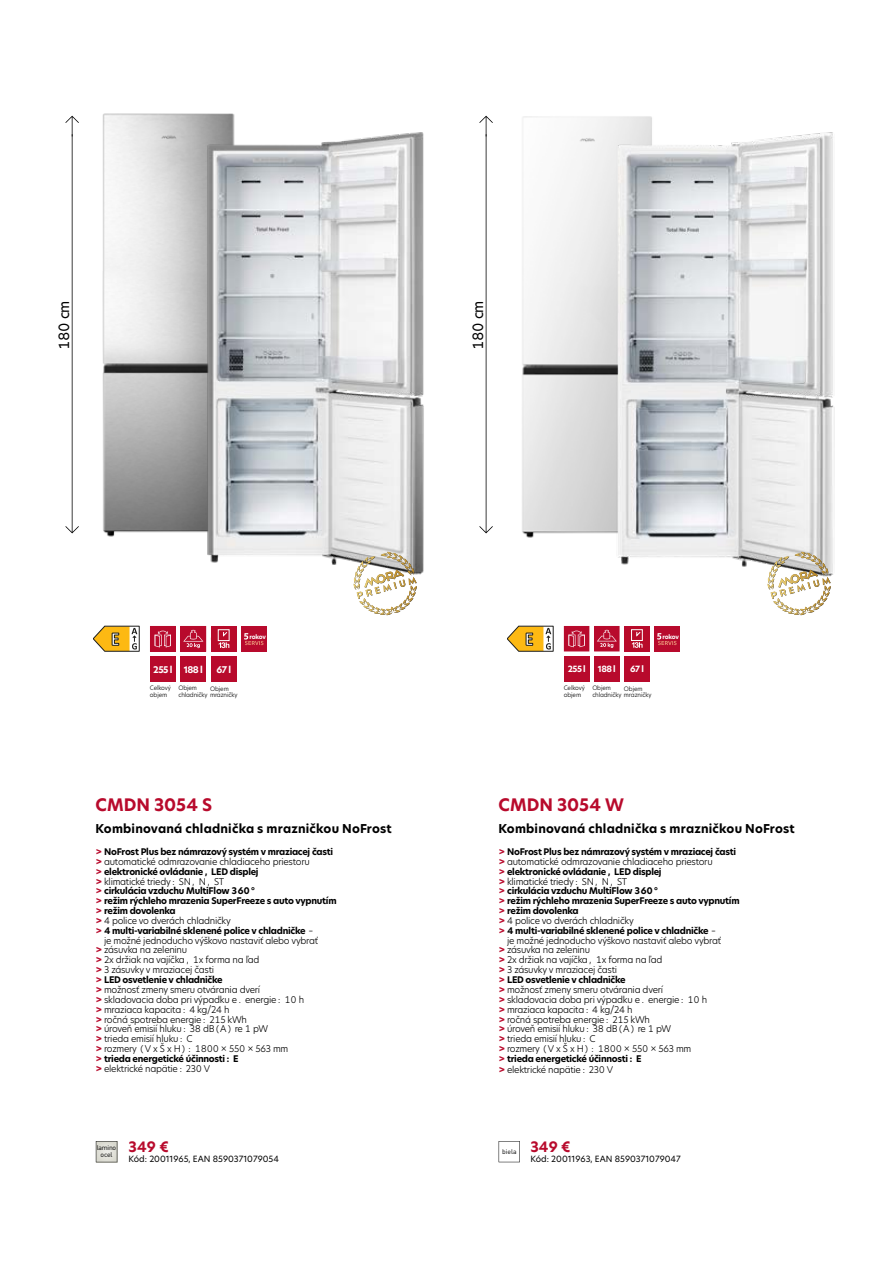
<style>
.page{position:relative;width:893px;height:1263px;background:#fff}
.page>*{position:absolute;margin:0;border:0;box-sizing:border-box;transform-origin:0 0}
.t1{font:700 16.95px "New Hero";color:#b80a2c}
.t2{font:700 14.1px "New Hero";color:#b80a2c}
.t3{font:13.95px "New Hero";letter-spacing:-.03em;color:#000}
.t4{font:700 12px "New Hero";letter-spacing:.015em;color:#000}
.t5{font:300 9.15px/9.9px "New Hero";letter-spacing:-.03em;color:#000}
.t6{font:700 9.15px "New Hero";color:#fff}
.t7{font:700 9px/9.8px "New Hero";letter-spacing:-.03em;color:#000}
.t8{font:8.4px "New Hero";color:#000}
.t9{font:700 8.4px "New Hero";color:#fff}
.t10{font:6.75px/7.5px "DIN Pro";letter-spacing:-.04em;color:#000;text-align:center}
.t11{font:300 6px/6.8px "New Hero";letter-spacing:-.025em;color:#000}
.t12{font:700 6px "New Hero";letter-spacing:-.04em;color:#fff}
.s1{color:#b80a2c}
.s2{font-weight:700;color:#b80a2c}
.s3{font-weight:300;font-size:9.15px}
</style>
<div class="page">
<img style="left:71px;top:113px;width:164px;height:424px">
<img style="left:485px;top:115px;width:96px;height:423px">
<img style="left:167px;top:116px;width:257px;height:470px">
<img style="left:581px;top:116px;width:254px;height:471px">
<svg style="left:65px;top:116px;width:14px;height:417px"></svg>
<svg style="left:479px;top:116px;width:14px;height:417px"></svg>
<svg style="left:354px;top:552px;width:63px;height:63px"></svg>
<svg style="left:768px;top:552px;width:63px;height:63px"></svg>
<div style="left:624px;top:626px;width:26px;height:25px;background:#b80a2c"></div>
<div style="left:631px;top:629px;width:12px;height:12px;border:1px solid #fff"></div>
<svg style="left:632px;top:631px;width:11px;height:17px"></svg>
<svg style="left:564px;top:626px;width:56px;height:25px"></svg>
<div style="left:564px;top:656px;width:25px;height:25px;background:#b80a2c"></div>
<div style="left:594px;top:656px;width:26px;height:25px;background:#b80a2c"></div>
<div style="left:624px;top:656px;width:26px;height:25px;background:#b80a2c"></div>
<svg style="left:93px;top:626px;width:46px;height:25px"></svg>
<svg style="left:507px;top:626px;width:46px;height:25px"></svg>
<svg style="left:96px;top:1141px;width:21px;height:21px"></svg>
<svg style="left:499px;top:1141px;width:21px;height:21px"></svg>
<div style="left:241px;top:626px;width:26px;height:26px;background:#b80a2d"></div>
<svg style="left:244px;top:633px;width:19px;height:12px"></svg>
<div style="left:654px;top:626px;width:26px;height:26px;background:#b80a2d"></div>
<svg style="left:657px;top:633px;width:20px;height:12px"></svg>
<div style="left:211px;top:626px;width:26px;height:26px;background:#b80a2c"></div>
<div style="left:218px;top:629px;width:12px;height:12px;border:1px solid #fff"></div>
<svg style="left:219px;top:631px;width:10px;height:17px"></svg>
<svg style="left:150px;top:626px;width:56px;height:26px"></svg>
<div style="left:150px;top:656px;width:26px;height:26px;background:#b80a2c"></div>
<div style="left:180px;top:656px;width:26px;height:26px;background:#b80a2c"></div>
<div style="left:211px;top:656px;width:26px;height:26px;background:#b80a2c"></div>
<h3 class="t3" style="left:54px;top:350px;width:51px;rotate:-90deg">180 cm</h3>
<h3 class="t3" style="left:468px;top:350px;width:51px;rotate:-90deg">180 cm</h3>
<p class="t12" style="left:249px;top:633px;width:18px">rokov</p>
<p class="t12" style="left:662px;top:633px;width:18px">rokov</p>
<p class="t9" style="left:568px;top:663px;width:19px">255 l</p>
<p class="t9" style="left:598px;top:663px;width:19px">188 l</p>
<p class="t9" style="left:630px;top:663px;width:15px">67 l</p>
<p class="t6" style="left:153px;top:663px;width:51px">255 l 188 l</p>
<p class="t6" style="left:216px;top:663px;width:16px">67 l</p>
<p class="t11" style="left:150px;top:684px;width:22px">Celkový objem</p>
<p class="t11" style="left:178px;top:684px;width:61px">Objem<br>chladničky mrazničky</p>
<p class="t11" style="left:210px;top:685px;width:20px">Objem</p>
<p class="t11" style="left:564px;top:684px;width:22px">Celkový objem</p>
<p class="t11" style="left:592px;top:684px;width:61px">Objem<br>chladničky mrazničky</p>
<p class="t11" style="left:624px;top:685px;width:20px">Objem</p>
<h1 class="t1" style="left:96px;top:793px;width:118px">CMDN 3054 S</h1>
<h3 class="t4" style="left:96px;top:821px;width:298px">Kombinovaná chladnička s mrazničkou NoFrost</h3>
<p class="t7" style="left:96px;top:847px;width:239px"><span class="s1">&gt;</span> NoFrost Plus bez námrazový systém v mraziacej časti</p>
<p class="t5" style="left:96px;top:856px;width:216px"><span class="s2">&gt;</span> automatické odmrazovanie chladiaceho priestoru</p>
<p class="t7" style="left:96px;top:867px;width:164px"><span class="s1">&gt;</span> elektronické ovládanie, LED displej</p>
<p class="t5" style="left:96px;top:876px;width:130px"><span class="s2">&gt;</span> klimatické triedy: SN, N, ST</p>
<p class="t7" style="left:96px;top:886px;width:243px"><span class="s1">&gt;</span> cirkulácia vzduchu MultiFlow 360°<br><span class="s1">&gt;</span> režim rýchleho mrazenia SuperFreeze s auto vypnutím <span class="s1">&gt;</span> režim dovolenka</p>
<p class="t5" style="left:96px;top:915px;width:137px"><span class="s2">&gt;</span> 4 police vo dverách chladničky</p>
<p class="t7" style="left:96px;top:925px;width:220px"><span class="s1">&gt;</span> 4 multi-variabilné sklenené police v chladničke <span class="s3">–</span></p>
<p class="t5" style="left:96px;top:935px;width:224px;text-indent:9px">je možné jednoducho výškovo nastaviť alebo vybrať <span class="s2">&gt;</span> zásuvka na zeleninu<br><span class="s2">&gt;</span> 2x držiak na vajíčka, 1x forma na ľad<br><span class="s2">&gt;</span> 3 zásuvky v mraziacej časti</p>
<p class="t7" style="left:96px;top:975px;width:129px"><span class="s1">&gt;</span> LED osvetlenie v chladničke</p>
<p class="t5" style="left:96px;top:984px;width:210px"><span class="s2">&gt;</span> možnosť zmeny smeru otvárania dverí<br><span class="s2">&gt;</span> skladovacia doba pri výpadku e. energie: 10 h <span class="s2">&gt;</span> mraziaca kapacita: 4 kg/24 h<br><span class="s2">&gt;</span> ročná spotreba energie: 215 kWh<br><span class="s2">&gt;</span> úroveň emisií hluku: 38 dB(A) re 1 pW<br><span class="s2">&gt;</span> trieda emisií hluku: C<br><span class="s2">&gt;</span> rozmery (V x Š x H): 1800 × 550 × 563 mm</p>
<p class="t7" style="left:96px;top:1054px;width:144px"><span class="s1">&gt;</span> trieda energetické účinnosti: E</p>
<p class="t5" style="left:96px;top:1063px;width:116px"><span class="s2">&gt;</span> elektrické napätie: 230 V</p>
<h1 class="t1" style="left:499px;top:793px;width:127px">CMDN 3054 W</h1>
<h3 class="t4" style="left:499px;top:821px;width:298px">Kombinovaná chladnička s mrazničkou NoFrost</h3>
<p class="t7" style="left:499px;top:847px;width:239px"><span class="s1">&gt;</span> NoFrost Plus bez námrazový systém v mraziacej časti</p>
<p class="t5" style="left:499px;top:856px;width:216px"><span class="s2">&gt;</span> automatické odmrazovanie chladiaceho priestoru</p>
<p class="t7" style="left:499px;top:867px;width:164px"><span class="s1">&gt;</span> elektronické ovládanie, LED displej</p>
<p class="t5" style="left:499px;top:876px;width:130px"><span class="s2">&gt;</span> klimatické triedy: SN, N, ST</p>
<p class="t7" style="left:499px;top:886px;width:243px"><span class="s1">&gt;</span> cirkulácia vzduchu MultiFlow 360°<br><span class="s1">&gt;</span> režim rýchleho mrazenia SuperFreeze s auto vypnutím <span class="s1">&gt;</span> režim dovolenka</p>
<p class="t5" style="left:499px;top:915px;width:137px"><span class="s2">&gt;</span> 4 police vo dverách chladničky</p>
<p class="t7" style="left:499px;top:925px;width:220px"><span class="s1">&gt;</span> 4 multi-variabilné sklenené police v chladničke <span class="s3">–</span></p>
<p class="t5" style="left:499px;top:935px;width:224px;text-indent:9px">je možné jednoducho výškovo nastaviť alebo vybrať <span class="s2">&gt;</span> zásuvka na zeleninu<br><span class="s2">&gt;</span> 2x držiak na vajíčka, 1x forma na ľad<br><span class="s2">&gt;</span> 3 zásuvky v mraziacej časti</p>
<p class="t7" style="left:499px;top:975px;width:129px"><span class="s1">&gt;</span> LED osvetlenie v chladničke</p>
<p class="t5" style="left:499px;top:984px;width:210px"><span class="s2">&gt;</span> možnosť zmeny smeru otvárania dverí<br><span class="s2">&gt;</span> skladovacia doba pri výpadku e. energie: 10 h <span class="s2">&gt;</span> mraziaca kapacita: 4 kg/24 h<br><span class="s2">&gt;</span> ročná spotreba energie: 215 kWh<br><span class="s2">&gt;</span> úroveň emisií hluku: 38 dB(A) re 1 pW<br><span class="s2">&gt;</span> trieda emisií hluku: C<br><span class="s2">&gt;</span> rozmery (V x Š x H): 1800 × 550 × 563 mm</p>
<p class="t7" style="left:499px;top:1054px;width:144px"><span class="s1">&gt;</span> trieda energetické účinnosti: E</p>
<p class="t5" style="left:499px;top:1064px;width:116px"><span class="s2">&gt;</span> elektrické napätie: 230 V</p>
<h2 class="t2" style="left:129px;top:1137px;width:42px">349 €</h2>
<p class="t8" style="left:129px;top:1153px;width:152px">Kód: 20011965, EAN 8590371079054</p>
<p class="t10" style="left:97px;top:1143px;width:21px">lamino ocel</p>
<p class="t10" style="left:502px;top:1147px;width:16px">biela</p>
<h2 class="t2" style="left:530px;top:1137px;width:42px">349 €</h2>
<p class="t8" style="left:530px;top:1153px;width:152px">Kód: 20011963, EAN 8590371079047</p>
</div>
